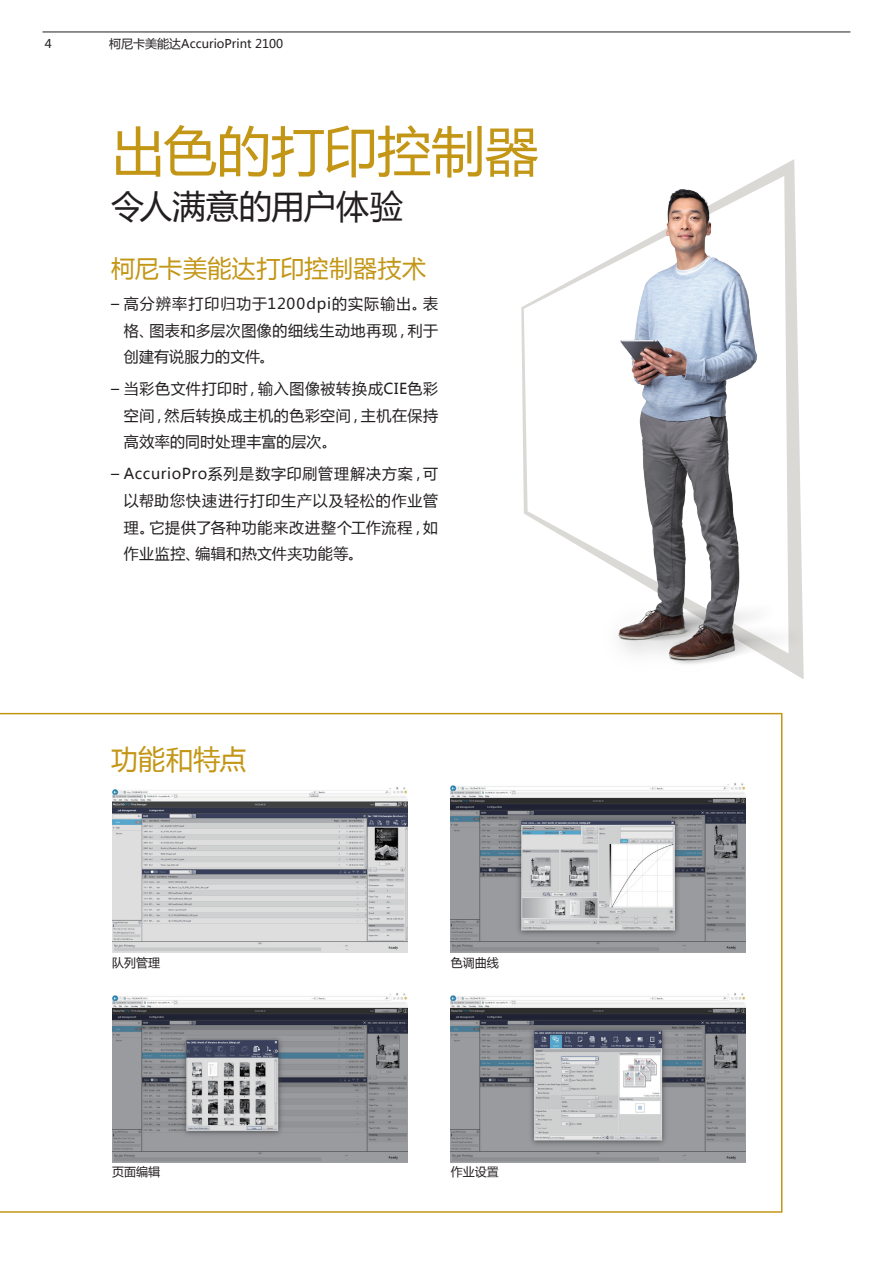
<style>
.page{position:relative;width:893px;height:1263px;background:#fff}
.page>*{position:absolute;margin:0;border:0;box-sizing:border-box;transform-origin:0 0}
.t1{font:54px "Microsoft Ya Hei";letter-spacing:-.005em;color:#c39616}
.t2{font:33px "Microsoft Ya Hei";letter-spacing:-.005em;color:#231f20}
.t3{font:27px "Microsoft Ya Hei";letter-spacing:.01em;color:#c39616}
.t4{font:24px "Microsoft Ya Hei";letter-spacing:.01em;color:#c39616}
.t5{font:15px/26.7px "Microsoft Ya Hei";letter-spacing:.04em;color:#231f20;text-align:justify}
.t6{font:12px "Microsoft Ya Hei";color:#231f20}
</style>
<div class="page">
<svg style="left:0;top:713px;width:782px;height:500px"></svg>
<svg style="left:521px;top:159px;width:274px;height:378px"></svg>
<img style="left:563px;top:178px;width:241px;height:501px">
<img style="left:112px;top:786px;width:295px;height:166px">
<img style="left:112px;top:992px;width:295px;height:170px">
<img style="left:451px;top:992px;width:295px;height:170px">
<img style="left:451px;top:783px;width:295px;height:170px">
<hr style="left:43px;top:32px;width:807px;height:1px;background:#231f20">
<p class="t6" style="left:45px;top:35px;width:9px">4</p>
<p class="t6" style="left:109px;top:35px;width:175px">柯尼卡美能达AccurioPrint 2100</p>
<h1 class="t1" style="left:111px;top:114px;width:429px">出色的打印控制器</h1>
<h2 class="t2" style="left:111px;top:184px;width:293px">令人满意的用户体验</h2>
<h3 class="t4" style="left:111px;top:252px;width:317px">柯尼卡美能达打印控制器技术</h3>
<p class="t5" style="left:124px;top:290px;width:316px;text-indent:-13px">– 高分辨率打印归功于1200dpi的实际输出。表格、图表和多层次图像的细线生动地再现，利于创建有说服力的文件。</p>
<p class="t5" style="left:124px;top:375px;width:316px;text-indent:-13px">– 当彩色文件打印时，输入图像被转换成CIE色彩空间，然后转换成主机的色彩空间，主机在保持高效率的同时处理丰富的层次。</p>
<p class="t5" style="left:124px;top:460px;width:316px;text-indent:-13px">– AccurioPro系列是数字印刷管理解决方案，可以帮助您快速进行打印生产以及轻松的作业管理。它提供了各种功能来改进整个工作流程，如作业监控、编辑和热文件夹功能等。</p>
<h3 class="t3" style="left:111px;top:740px;width:137px">功能和特点</h3>
<p class="t6" style="left:112px;top:955px;width:49px">队列管理</p>
<p class="t6" style="left:451px;top:955px;width:49px">色调曲线</p>
<p class="t6" style="left:112px;top:1163px;width:49px">页面编辑</p>
<p class="t6" style="left:451px;top:1163px;width:49px">作业设置</p>
</div>
